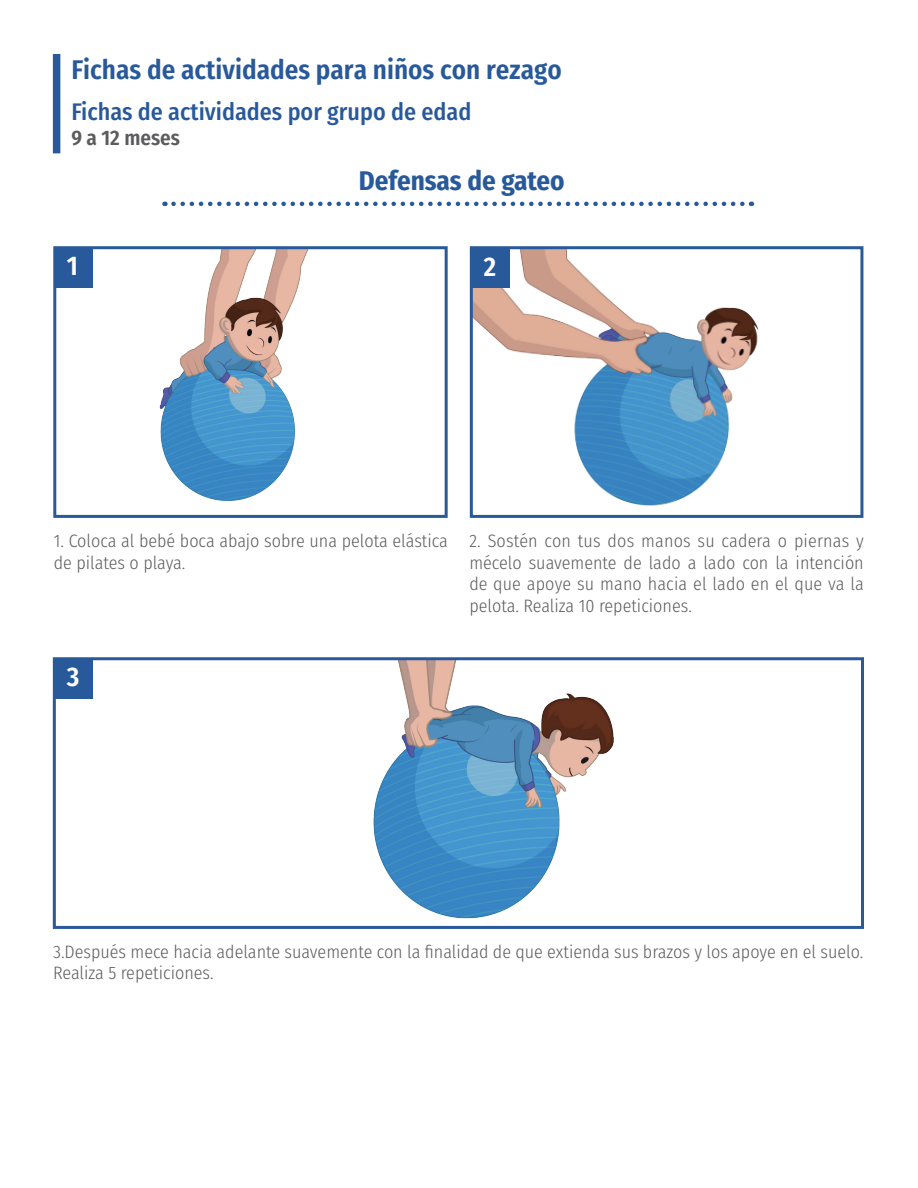
<style>
.page{position:relative;width:918px;height:1188px;background:#fff}
.page>*{position:absolute;margin:0;border:0;box-sizing:border-box;transform-origin:0 0}
.t1{font:600 27px "Fira Sans Condensed";color:#28599a}
.t2{font:700 27px "Fira Sans Condensed";color:#28599a}
.t3{font:600 27px "Fira Sans Condensed";color:#fff}
.t4{font:500 24px "Fira Sans Condensed";color:#28599a}
.t5{font:600 21px "Fira Sans Condensed";color:#5c5c5f}
.t6{font:300 18px/21.6px "Fira Sans Condensed";color:#5c5c5f}
</style>
<div class="page">
<div style="left:53px;top:54px;width:7px;height:99px;background:#28599a"></div>
<img style="left:474px;top:250px;width:285px;height:256px">
<div style="left:470px;top:246px;width:393px;height:272px;border:3px solid #28599a"></div>
<img style="left:159px;top:250px;width:149px;height:251px">
<div style="left:53px;top:246px;width:395px;height:272px;border:3px solid #28599a"></div>
<img style="left:373px;top:661px;width:241px;height:258px">
<div style="left:53px;top:657px;width:811px;height:272px;border:3px solid #28599a"></div>
<div style="left:55px;top:248px;width:38px;height:40px;background:#28599a"></div>
<div style="left:54px;top:659px;width:38px;height:40px;background:#28599a"></div>
<div style="left:472px;top:248px;width:38px;height:40px;background:#28599a"></div>
<svg style="left:173px;top:202px;width:579px;height:4px"></svg>
<h1 class="t1" style="left:71px;top:48px;width:492px">Fichas de actividades para niños con rezago</h1>
<h2 class="t4" style="left:71px;top:92px;width:401px">Fichas de actividades por grupo de edad</h2>
<p class="t5" style="left:71px;top:120px;width:110px">9 a 12 meses</p>
<h1 class="t3" style="left:67px;top:244px;width:13px">1</h1>
<h1 class="t2" style="left:359px;top:158px;width:207px">Defensas de gateo</h1>
<h1 class="t3" style="left:484px;top:245px;width:14px">2</h1>
<p class="t6" style="left:54px;top:530px;width:396px">1. Coloca al bebé boca abajo sobre una pelota elástica de pilates o playa.</p>
<h1 class="t3" style="left:67px;top:654px;width:14px">3</h1>
<p class="t6" style="left:469px;top:530px;width:396px;text-align:justify">2. Sostén con tus dos manos su cadera o piernas y mécelo suavemente de lado a lado con la intención de que apoye su mano hacia el lado en el que va la pelota. Realiza 10 repeticiones.</p>
<p class="t6" style="left:53px;top:941px;width:812px">3.Después mece hacia adelante suavemente con la finalidad de que extienda sus brazos y los apoye en el suelo.<br>Realiza 5 repeticiones.</p>
</div>
